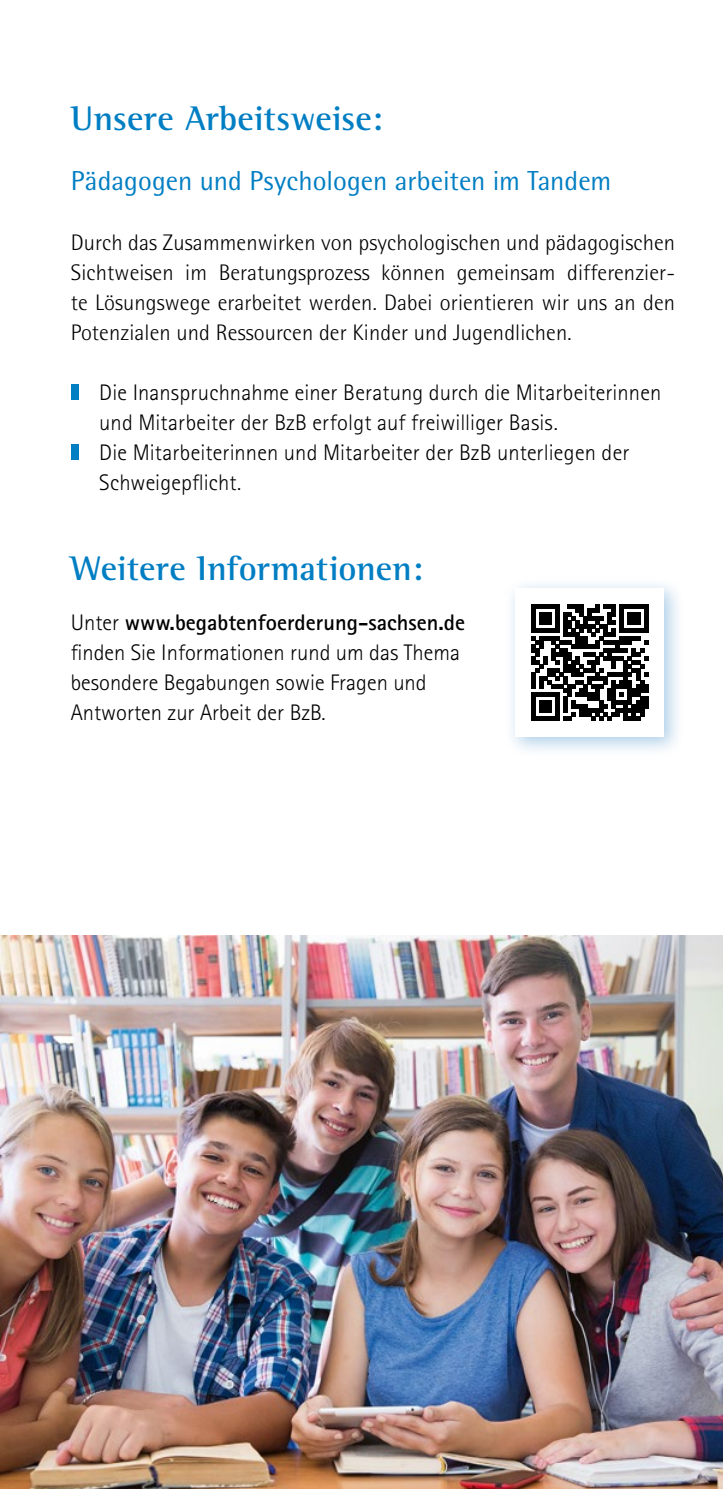
<style>
.page{position:relative;width:723px;height:1489px;background:#fff}
.page>*{position:absolute;margin:0;border:0;box-sizing:border-box;transform-origin:0 0}
.t1{font:700 35px "Rotis Semi Serif";color:#007ec3}
.t2{font:27.5px "Rotis Semi Sans";color:#007ec3}
.t3{font:300 22.5px/30px "Rotis Sans Serif";color:#000}
.t4{font:300 22.5px/30px "Rotis Semi Sans";letter-spacing:.005em;color:#000;text-align:justify}
.s1{font-weight:700}
</style>
<div class="page">
<img style="left:0;top:935px;width:723px;height:553px">
<div style="left:504px;top:577px;width:181px;height:181px;background:#5f9fd3;opacity:.5"></div>
<div style="left:515px;top:588px;width:149px;height:149px;background:#fff"></div>
<svg style="left:531px;top:604px;width:117px;height:116px"></svg>
<hr style="left:644px;top:696px;width:4px;height:12px;background:#000">
<div style="left:71px;top:384px;width:7px;height:16px;background:#007ec3"></div>
<div style="left:71px;top:444px;width:7px;height:16px;background:#007ec3"></div>
<h2 class="t1" style="left:71px;top:97px;width:314px">Unsere Arbeitsweise:</h2>
<h3 class="t2" style="left:71px;top:164px;width:542px">Pädagogen und Psychologen arbeiten im Tandem</h3>
<p class="t4" style="left:71px;top:227px;width:606px">Durch das Zusammenwirken von psychologischen und pädagogischen Sichtweisen im Beratungsprozess können gemeinsam differenzier&shy;te Lösungswege erarbeitet werden. Dabei orientieren wir uns an den Potenzialen und Ressourcen der Kinder und Jugendlichen.</p>
<p class="t3" style="left:99px;top:377px;width:563px">Die Inanspruchnahme einer Beratung durch die Mitarbeiterinnen und Mitarbeiter der BzB erfolgt auf freiwilliger Basis.<br>Die Mitarbeiterinnen und Mitarbeiter der BzB unterliegen der Schweigepflicht.</p>
<h2 class="t1" style="left:71px;top:547px;width:354px">Weitere Informationen:</h2>
<p class="t3" style="left:71px;top:607px;width:396px">Unter <span class="s1">www.begabtenfoerderung-sachsen.de </span>finden Sie Informationen rund um das Thema besondere Begabungen sowie Fragen und Antworten zur Arbeit der BzB.</p>
</div>
